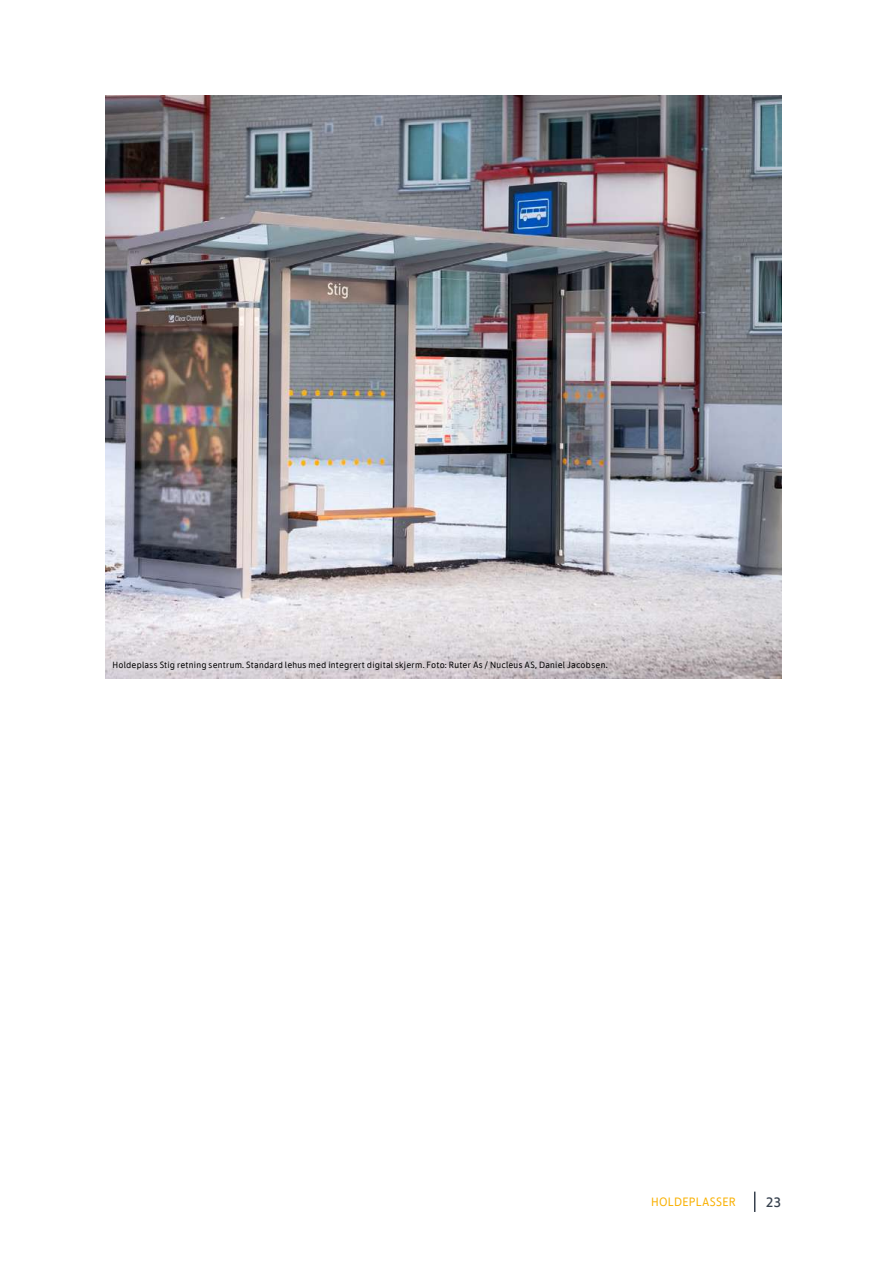
<style>
.page{position:relative;width:893px;height:1263px;background:#fff}
.page>*{position:absolute;margin:0;border:0;box-sizing:border-box;transform-origin:0 0}
.t1{font:500 13.5px "TID";color:#37414e}
.t2{font:12px "TID";letter-spacing:.015em;color:#f9b000}
.t3{font:9px "TID";letter-spacing:.025em;color:#000}
</style>
<div class="page">
<img style="left:106px;top:96px;width:675px;height:583px">
<svg style="left:754px;top:1191px;width:1px;height:21px"></svg>
<p class="t3" style="left:112px;top:659px;width:497px">Holdeplass Stig retning sentrum. Standard lehus med integrert digital skjerm. Foto: Ruter As / Nucleus AS, Daniel Jacobsen.</p>
<h2 class="t2" style="left:651px;top:1194px;width:86px">HOLDEPLASSER</h2>
<h1 class="t1" style="left:766px;top:1194px;width:17px">23</h1>
</div>
